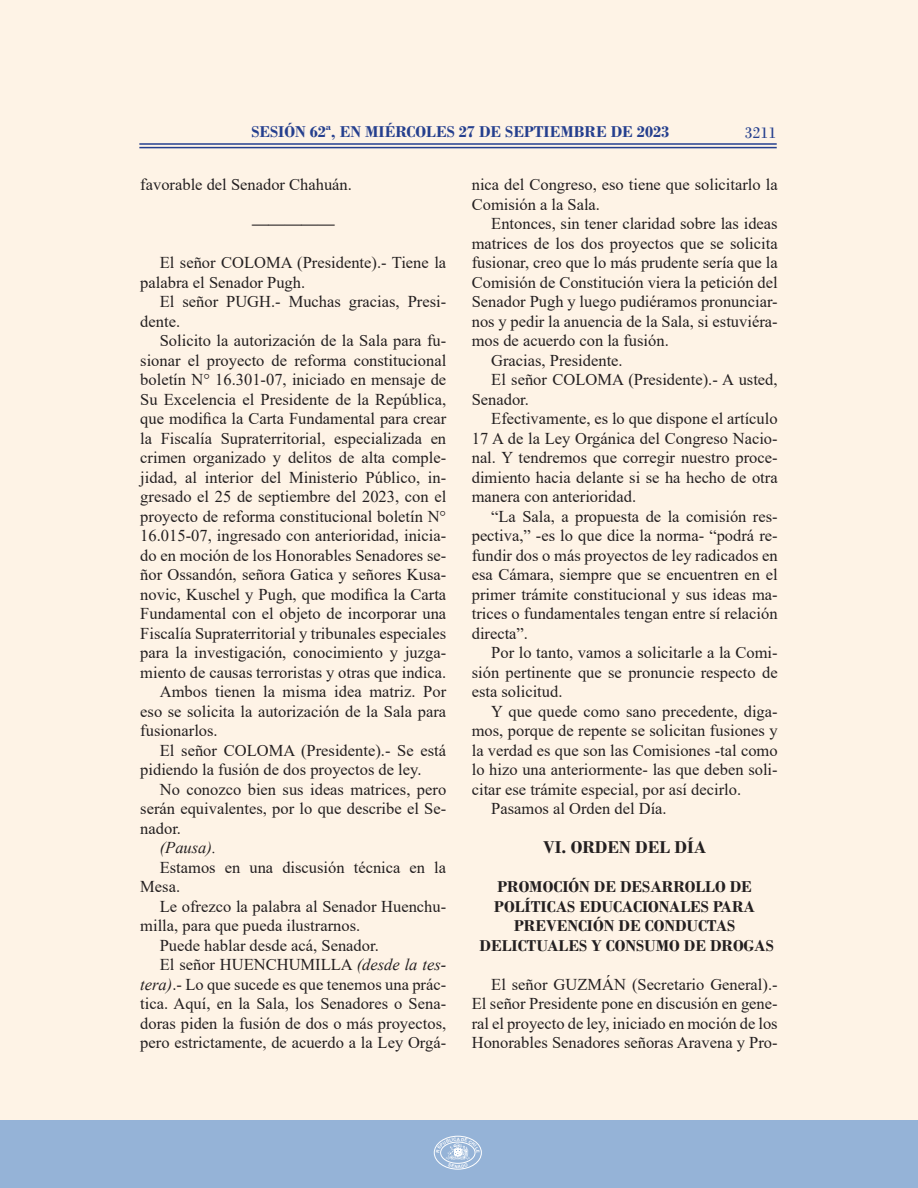
<style>
.page{position:relative;width:918px;height:1188px;background:#fff}
.page>*{position:absolute;margin:0;border:0;box-sizing:border-box;transform-origin:0 0}
.Título_Capítulo_Sesión{font:700 18px "Bodoni";color:#231f20}
.Párrafo_Texto_Sesión{font:16.5px/19.5px "Times New Roman";color:#231f20;text-align:justify}
.TITULOS_ALTAS_SESION{font:700 16.5px "Bodoni";color:#231f20}
.t1{font:700 16.5px "Bodoni";color:#253f8e}
.Párrafo_Texto_Sesión-2{font:italic 16.5px "Times New Roman";color:#231f20}
.LINEA{font:700 16.5px "Times New Roman";color:#231f20}
.t2{font:16.5px "Bodoni";color:#253f8e}
.t3{font:700 4.5px "Arial";color:#fff}
.s1{font-style:italic}
</style>
<div class="page">
<div style="left:0;top:1120px;width:918px;height:68px;background:#95b3d7"></div>
<div style="left:434px;top:1136px;width:48px;height:33px;border:1px solid #fff;border-radius:50%"></div>
<hr style="left:139px;top:147px;width:638px;height:1px;background:#253f8e">
<hr style="left:139px;top:143px;width:638px;height:2px;background:#253f8e">
<svg style="left:436px;top:1137px;width:44px;height:31px"></svg>
<p class="t1" style="left:251px;top:122px;width:419px">SESIÓN 62ª, EN MIÉRCOLES 27 DE SEPTIEMBRE DE 2023</p>
<p class="t2" style="left:744px;top:123px;width:34px">3211</p>
<p class="Párrafo_Texto_Sesión" style="left:140px;top:174px;width:213px">favorable del Senador Chahuán.</p>
<p class="LINEA" style="left:252px;top:212px;width:84px">—————</p>
<p class="Párrafo_Texto_Sesión" style="left:140px;top:252px;width:307px;text-indent:20px">El señor COLOMA (Presidente).- Tiene la palabra el Senador Pugh.</p>
<p class="Párrafo_Texto_Sesión" style="left:140px;top:291px;width:307px;text-indent:20px">El señor PUGH.- Muchas gracias, Presi&shy;dente.</p>
<p class="Párrafo_Texto_Sesión" style="left:140px;top:330px;width:307px;text-indent:20px">Solicito la autorización de la Sala para fu&shy;sionar el proyecto de reforma constitucional boletín N° 16.301-07, iniciado en mensaje de Su Excelencia el Presidente de la República, que modifica la Carta Fundamental para crear la Fiscalía Supraterritorial, especializada en crimen organizado y delitos de alta comple&shy;jidad, al interior del Ministerio Público, in&shy;gresado el 25 de septiembre del 2023, con el proyecto de reforma constitucional boletín N° 16.015-07, ingresado con anterioridad, inicia&shy;do en moción de los Honorables Senadores se&shy;ñor Ossandón, señora Gatica y señores Kusa&shy;novic, Kuschel y Pugh, que modifica la Carta Fundamental con el objeto de incorporar una Fiscalía Supraterritorial y tribunales especiales para la investigación, conocimiento y juzga&shy;miento de causas terroristas y otras que indica.</p>
<p class="Párrafo_Texto_Sesión" style="left:140px;top:681px;width:307px;text-indent:20px">Ambos tienen la misma idea matriz. Por eso se solicita la autorización de la Sala para fusionarlos.</p>
<p class="Párrafo_Texto_Sesión" style="left:140px;top:740px;width:307px;text-indent:20px">El señor COLOMA (Presidente).- Se está pidiendo la fusión de dos proyectos de ley.</p>
<p class="Párrafo_Texto_Sesión" style="left:140px;top:779px;width:307px;text-indent:20px">No conozco bien sus ideas matrices, pero serán equivalentes, por lo que describe el Se&shy;nador.</p>
<p class="Párrafo_Texto_Sesión-2" style="left:160px;top:836px;width:58px">(Pausa).</p>
<p class="Párrafo_Texto_Sesión" style="left:140px;top:857px;width:307px;text-indent:20px">Estamos en una discusión técnica en la<br>Mesa.</p>
<p class="Párrafo_Texto_Sesión" style="left:140px;top:896px;width:307px;text-indent:20px">Le ofrezco la palabra al Senador Huenchu&shy;milla, para que pueda ilustrarnos.</p>
<p class="Párrafo_Texto_Sesión" style="left:160px;top:935px;width:220px">Puede hablar desde acá, Senador.</p>
<p class="Párrafo_Texto_Sesión" style="left:140px;top:954px;width:307px;text-indent:20px">El señor HUENCHUMILLA <span class="s1">(desde la tes&shy;tera)</span>.- Lo que sucede es que tenemos una prác&shy;tica. Aquí, en la Sala, los Senadores o Sena&shy;doras piden la fusión de dos o más proyectos, pero estrictamente, de acuerdo a la Ley Orgá-</p>
<p class="Párrafo_Texto_Sesión" style="left:472px;top:174px;width:307px">nica del Congreso, eso tiene que solicitarlo la<br>Comisión a la Sala.</p>
<p class="Párrafo_Texto_Sesión" style="left:472px;top:213px;width:307px;text-indent:20px">Entonces, sin tener claridad sobre las ideas matrices de los dos proyectos que se solicita fusionar, creo que lo más prudente sería que la Comisión de Constitución viera la petición del Senador Pugh y luego pudiéramos pronunciar&shy;nos y pedir la anuencia de la Sala, si estuviéra&shy;mos de acuerdo con la fusión.</p>
<p class="Párrafo_Texto_Sesión" style="left:491px;top:350px;width:133px">Gracias, Presidente.</p>
<p class="Párrafo_Texto_Sesión" style="left:472px;top:369px;width:307px;text-indent:20px">El señor COLOMA (Presidente).- A usted,<br>Senador.</p>
<p class="Párrafo_Texto_Sesión" style="left:472px;top:408px;width:307px;text-indent:20px">Efectivamente, es lo que dispone el artículo 17 A de la Ley Orgánica del Congreso Nacio&shy;nal. Y tendremos que corregir nuestro proce&shy;dimiento hacia delante si se ha hecho de otra manera con anterioridad.</p>
<p class="Párrafo_Texto_Sesión" style="left:472px;top:506px;width:307px;text-indent:20px">“La Sala, a propuesta de la comisión res&shy;pectiva,” -es lo que dice la norma- “podrá re&shy;fundir dos o más proyectos de ley radicados en esa Cámara, siempre que se encuentren en el primer trámite constitucional y sus ideas ma&shy;trices o fundamentales tengan entre sí relación directa”.</p>
<p class="Párrafo_Texto_Sesión" style="left:472px;top:642px;width:307px;text-indent:20px">Por lo tanto, vamos a solicitarle a la Comi&shy;sión pertinente que se pronuncie respecto de esta solicitud.</p>
<p class="Párrafo_Texto_Sesión" style="left:472px;top:701px;width:307px;text-indent:20px">Y que quede como sano precedente, diga&shy;mos, porque de repente se solicitan fusiones y la verdad es que son las Comisiones -tal como lo hizo una anteriormente- las que deben soli&shy;citar ese trámite especial, por así decirlo.</p>
<p class="Párrafo_Texto_Sesión" style="left:491px;top:798px;width:177px">Pasamos al Orden del Día.</p>
<p class="Título_Capítulo_Sesión" style="left:543px;top:837px;width:165px">VI. ORDEN DEL DÍA</p>
<p class="TITULOS_ALTAS_SESION" style="left:498px;top:877px;width:256px">PROMOCIÓN DE DESARROLLO DE</p>
<p class="TITULOS_ALTAS_SESION" style="left:494px;top:896px;width:262px">POLÍTICAS EDUCACIONALES PARA</p>
<p class="TITULOS_ALTAS_SESION" style="left:514px;top:916px;width:223px">PREVENCIÓN DE CONDUCTAS</p>
<p class="TITULOS_ALTAS_SESION" style="left:480px;top:935px;width:296px">DELICTUALES Y CONSUMO DE DROGAS</p>
<p class="Párrafo_Texto_Sesión" style="left:472px;top:974px;width:307px;text-indent:20px">El señor GUZMÁN (Secretario General).- El señor Presidente pone en discusión en gene&shy;ral el proyecto de ley, iniciado en moción de los Honorables Senadores señoras Aravena y Pro-</p>
<p class="t3" style="left:457px;top:1136px;width:5px">A</p>
</div>
